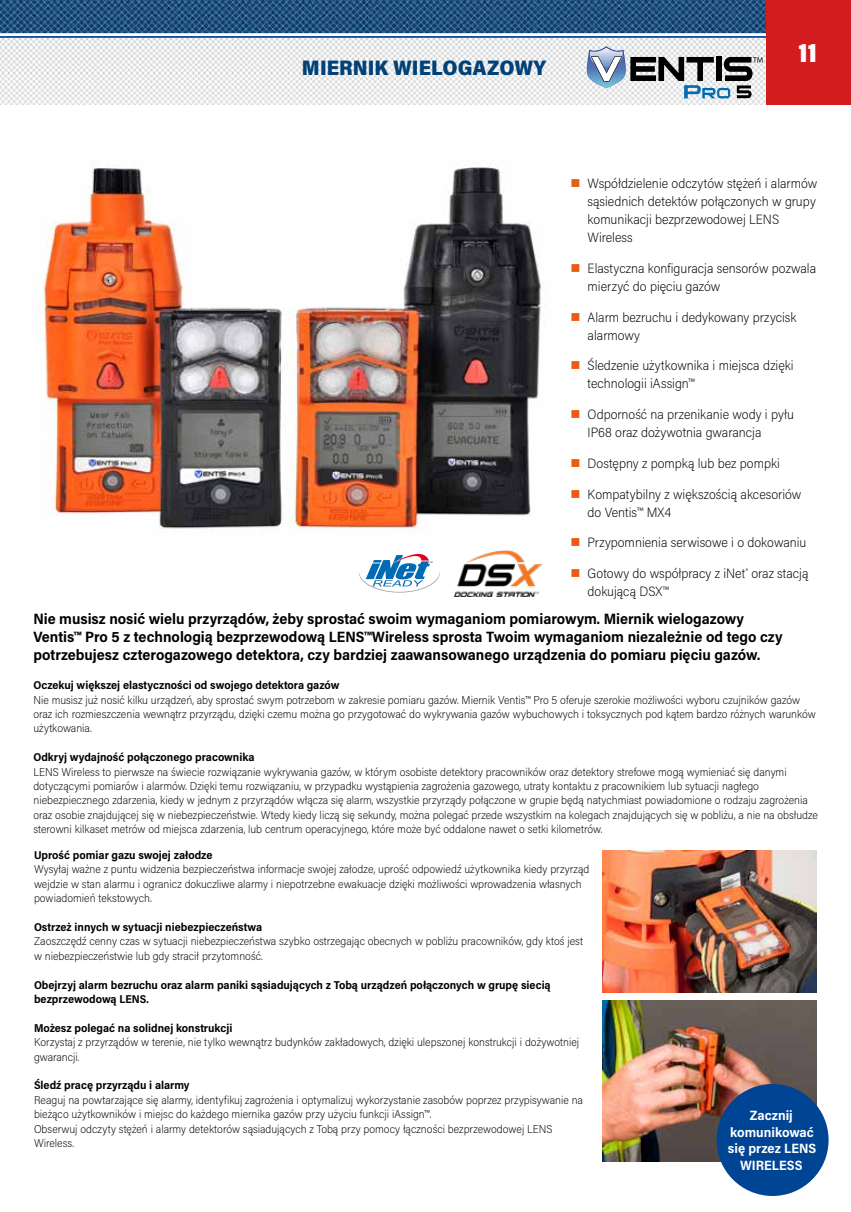
<style>
.page{position:relative;width:851px;height:1212px;background:#fff}
.page>*{position:absolute;margin:0;border:0;box-sizing:border-box;transform-origin:0 0}
.t1{font:900 27px "Acumin Pro Semi Cond";color:#fff}
.t2{font:900 21px "Acumin Pro Semi Cond";letter-spacing:.005em;color:#004178}
.t3{font:700 15px/18px "Acumin Pro Semi Cond";color:#000}
.t4{font:200 13.5px/18px "Acumin Pro Semi Cond";color:#000}
.t5{font:700 13.5px/16.5px "Acumin Pro Semi Cond";color:#fff;text-align:center}
.t6{font:200 11.4px/14.4px "Acumin Pro Semi Cond";color:#000}
.t7{font:700 11.4px/14.4px "Acumin Pro Semi Cond";color:#000}
</style>
<div class="page">
<svg style="left:0;top:104px;width:850px;height:1px"></svg>
<img style="left:0;top:0;width:765px;height:104px">
<div style="left:765px;top:0;width:85px;height:104px;background:#d31c1d"></div>
<img style="left:35px;top:167px;width:511px;height:366px">
<svg style="left:359px;top:554px;width:81px;height:39px"></svg>
<img style="left:454px;top:550px;width:87px;height:46px">
<img style="left:602px;top:850px;width:214px;height:142px">
<img style="left:602px;top:1001px;width:214px;height:160px">
<div style="left:716px;top:1084px;width:112px;height:112px;background:#004494;border-radius:50%"></div>
<svg style="left:583px;top:46px;width:179px;height:52px"></svg>
<h2 class="t2" style="left:302px;top:53px;width:245px">MIERNIK WIELOGAZOWY</h2>
<h1 class="t1" style="left:798px;top:34px;width:20px">11</h1>
<p class="t4" style="left:587px;top:174px;width:231px">Współdzielenie odczytów stężeń i alarmów sąsiednich detektów połączonych w grupy komunikacji bezprzewodowej LENS<br>Wireless</p>
<p class="t4" style="left:587px;top:259px;width:230px">Elastyczna konfiguracja sensorów pozwala mierzyć do pięciu gazów</p>
<p class="t4" style="left:587px;top:307px;width:210px">Alarm bezruchu i dedykowany przycisk alarmowy</p>
<p class="t4" style="left:587px;top:356px;width:207px">Śledzenie użytkownika i miejsca dzięki technologii iAssign™</p>
<p class="t4" style="left:587px;top:405px;width:208px">Odporność na przenikanie wody i pyłu<br>IP68 oraz dożywotnia gwarancja</p>
<p class="t4" style="left:587px;top:454px;width:194px">Dostępny z pompką lub bez pompki</p>
<p class="t4" style="left:587px;top:484px;width:215px">Kompatybilny z większością akcesoriów do Ventis™ MX4</p>
<p class="t4" style="left:587px;top:533px;width:220px">Przypomnienia serwisowe i o dokowaniu</p>
<p class="t4" style="left:587px;top:564px;width:222px">Gotowy do współpracy z iNet<sup>®</sup> oraz stacją dokującą DSX™</p>
<p class="t3" style="left:33px;top:609px;width:750px">Nie musisz nosić wielu przyrządów, żeby sprostać swoim wymaganiom pomiarowym. Miernik wielogazowy<br>Ventis™ Pro 5 z technologią bezprzewodową LENS™Wireless sprosta Twoim wymaganiom niezależnie od tego czy potrzebujesz czterogazowego detektora, czy bardziej zaawansowanego urządzenia do pomiaru pięciu gazów.</p>
<p class="t7" style="left:33px;top:677px;width:308px">Oczekuj większej elastyczności od swojego detektora gazów</p>
<p class="t6" style="left:33px;top:692px;width:783px">Nie musisz już nosić kilku urządzeń, aby sprostać swym potrzebom w zakresie pomiaru gazów. Miernik Ventis™ Pro 5 oferuje szerokie możliwości wyboru czujników gazów oraz ich rozmieszczenia wewnątrz przyrządu, dzięki czemu można go przygotować do wykrywania gazów wybuchowych i toksycznych pod kątem bardzo różnych warunków użytkowania.</p>
<p class="t7" style="left:33px;top:749px;width:223px">Odkryj wydajność połączonego pracownika</p>
<p class="t6" style="left:33px;top:764px;width:786px">LENS Wireless to pierwsze na świecie rozwiązanie wykrywania gazów, w którym osobiste detektory pracowników oraz detektory strefowe mogą wymieniać się danymi dotyczącymi pomiarów i alarmów. Dzięki temu rozwiązaniu, w przypadku wystąpienia zagrożenia gazowego, utraty kontaktu z pracownikiem lub sytuacji nagłego niebezpiecznego zdarzenia, kiedy w jednym z przyrządów włącza się alarm, wszystkie przyrządy połączone w grupie będą natychmiast powiadomione o rodzaju zagrożenia oraz osobie znajdującej się w niebezpieczeństwie. Wtedy kiedy liczą się sekundy, można polegać przede wszystkim na kolegach znajdujących się w pobliżu, a nie na obsłudze sterowni kilkaset metrów od miejsca zdarzenia, lub centrum operacyjnego, które może być oddalone nawet o setki kilometrów.</p>
<p class="t7" style="left:34px;top:847px;width:180px">Uprość pomiar gazu swojej załodze</p>
<p class="t6" style="left:34px;top:862px;width:557px">Wysyłaj ważne z puntu widzenia bezpieczeństwa informacje swojej załodze, uprość odpowiedź użytkownika kiedy przyrząd wejdzie w stan alarmu i ogranicz dokuczliwe alarmy i niepotrzebne ewakuacje dzięki możliwości wprowadzenia własnych powiadomień tekstowych.</p>
<p class="t7" style="left:34px;top:919px;width:230px">Ostrzeż innych w sytuacji niebezpieczeństwa</p>
<p class="t6" style="left:34px;top:934px;width:550px">Zaoszczędź cenny czas w sytuacji niebezpieczeństwa szybko ostrzegając obecnych w pobliżu pracowników, gdy ktoś jest w niebezpieczeństwie lub gdy stracił przytomność.</p>
<p class="t7" style="left:34px;top:977px;width:518px">Obejrzyj alarm bezruchu oraz alarm paniki sąsiadujących z Tobą urządzeń połączonych w grupę siecią bezprzewodową LENS.</p>
<p class="t7" style="left:34px;top:1020px;width:200px">Możesz polegać na solidnej konstrukcji</p>
<p class="t6" style="left:34px;top:1034px;width:546px">Korzystaj z przyrządów w terenie, nie tylko wewnątrz budynków zakładowych, dzięki ulepszonej konstrukcji i dożywotniej gwarancji.</p>
<p class="t7" style="left:34px;top:1077px;width:157px">Śledź pracę przyrządu i alarmy</p>
<p class="t6" style="left:34px;top:1092px;width:550px">Reaguj na powtarzające się alarmy, identyfikuj zagrożenia i optymalizuj wykorzystanie zasobów poprzez przypisywanie na bieżąco użytkowników i miejsc do każdego miernika gazów przy użyciu funkcji iAssign™.<br>Obserwuj odczyty stężeń i alarmy detektorów sąsiadujących z Tobą przy pomocy łączności bezprzewodowej LENS Wireless.</p>
<p class="t5" style="left:727px;top:1106px;width:90px">Zacznij komunikować się przez LENS<br>WIRELESS</p>
</div>
